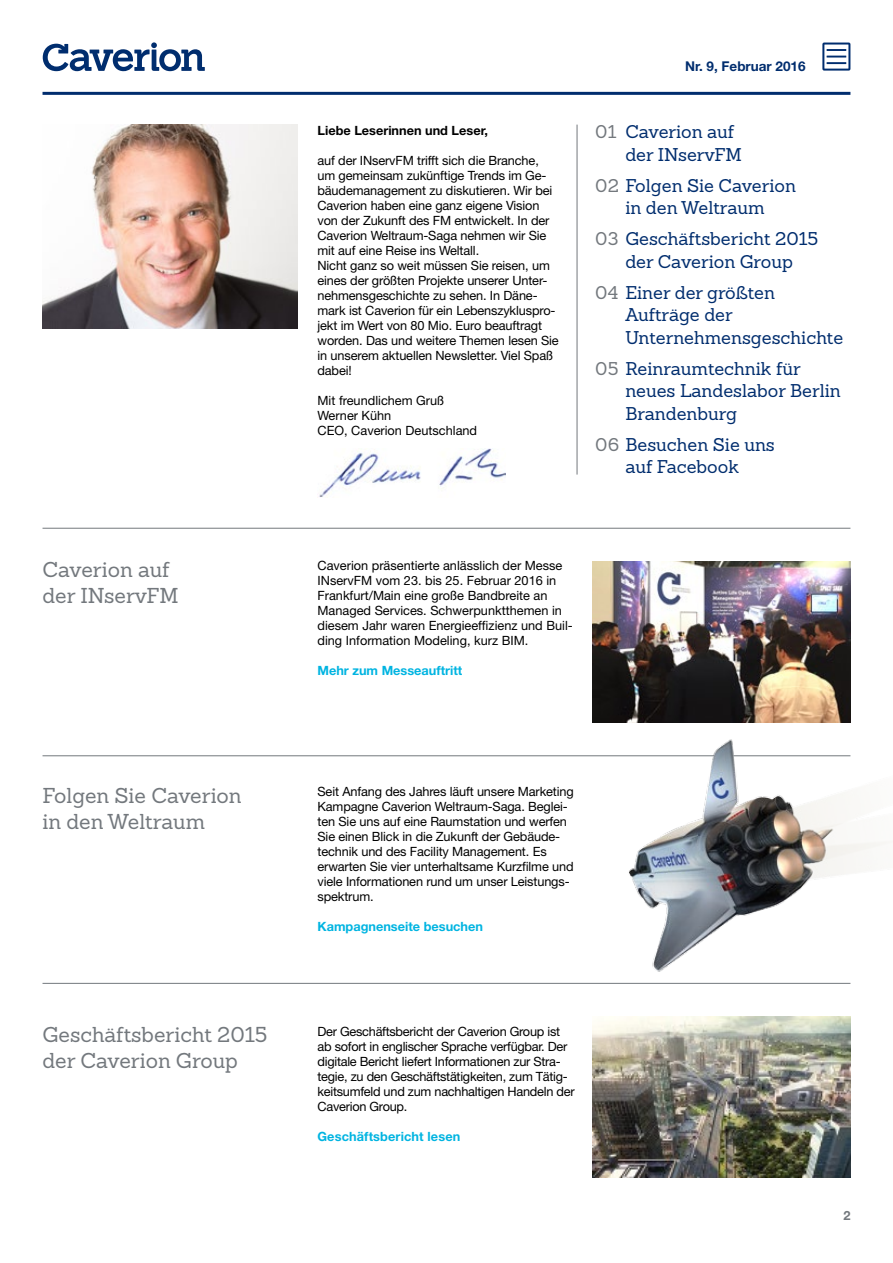
<style>
.page{position:relative;width:893px;height:1263px;background:#fff}
.page>*{position:absolute;margin:0;border:0;box-sizing:border-box;transform-origin:0 0}
.t1{font:21px/25.5px "Sanchez";color:#73787d}
.t2{font:18px/22.5px "Sanchez";color:#002d6e}
.t3{font:700 13.5px "Helvetica Neue LT Pro";color:#002d6e}
.t4{font:12.75px/15px "Helvetica Neue LT Pro";letter-spacing:-.01em;color:#000}
.t5{font:700 12.75px "Helvetica Neue LT Pro";color:#00b4e1}
.t6{font:700 12.75px "Helvetica Neue LT Pro";color:#000}
.t7{font:700 12.75px "Helvetica Neue LT Pro";color:#73787d}
.s1{color:#73787d}
</style>
<div class="page">
<hr style="left:577px;top:125px;width:1px;height:350px;background:#73787d">
<hr style="left:43px;top:755px;width:807px;height:1px;background:#73787d">
<img style="left:43px;top:125px;width:255px;height:203px">
<hr style="left:43px;top:528px;width:807px;height:1px;background:#73787d">
<img style="left:319px;top:449px;width:187px;height:48px">
<img style="left:592px;top:561px;width:258px;height:162px">
<img style="left:592px;top:1016px;width:258px;height:162px">
<hr style="left:43px;top:983px;width:807px;height:1px;background:#73787d">
<img style="left:604px;top:739px;width:286px;height:245px">
<hr style="left:43px;top:92px;width:807px;height:3px;background:#002d6e">
<svg style="left:43px;top:42px;width:162px;height:29px"></svg>
<svg style="left:822px;top:43px;width:28px;height:28px"></svg>
<h1 class="t1" style="left:43px;top:557px;width:137px">Caverion auf der INservFM</h1>
<p class="t6" style="left:317px;top:123px;width:172px">Liebe Leserinnen und Leser,</p>
<p class="t4" style="left:317px;top:153px;width:243px">auf der INservFM trifft sich die Branche, um gemeinsam zukünftige Trends im Ge&shy;bäudemanagement zu diskutieren. Wir bei Caverion haben eine ganz eigene Vision von der Zukunft des FM entwickelt. In der Caverion Weltraum-Saga nehmen wir Sie mit auf eine Reise ins Weltall.<br>Nicht ganz so weit müssen Sie reisen, um eines der größten Projekte unserer Unter&shy;nehmensgeschichte zu sehen. In Däne&shy;mark ist Caverion für ein Lebenszykluspro&shy;jekt im Wert von 80 Mio. Euro beauftragt worden. Das und weitere Themen lesen Sie in unserem aktuellen Newsletter. Viel Spaß dabei!</p>
<p class="t4" style="left:317px;top:393px;width:161px">Mit freundlichem Gruß<br>Werner Kühn<br>CEO, Caverion Deutschland</p>
<p class="t3" style="left:685px;top:57px;width:122px">Nr. 9, Februar 2016</p>
<h2 class="t2" style="left:625px;top:120px;width:118px;text-indent:-30px"><span class="s1">01</span> Caverion auf der INservFM</h2>
<h2 class="t2" style="left:595px;top:174px;width:202px;text-align:center"><span class="s1">02</span> Folgen Sie Caverion in den Weltraum</h2>
<h2 class="t2" style="left:595px;top:227px;width:224px;text-align:center"><span class="s1">03</span> Geschäftsbericht 2015 der Caverion Group</h2>
<h2 class="t2" style="left:625px;top:281px;width:219px;text-indent:-30px"><span class="s1">04</span> Einer der größten<br>Aufträge der<br>Unternehmensgeschichte</h2>
<h2 class="t2" style="left:625px;top:357px;width:217px;text-indent:-30px"><span class="s1">05</span> Reinraumtechnik für neues Landeslabor Berlin<br>Brandenburg</h2>
<h2 class="t2" style="left:595px;top:433px;width:181px;text-align:center"><span class="s1">06</span> Besuchen Sie uns auf Facebook</h2>
<p class="t4" style="left:317px;top:558px;width:257px">Caverion präsentierte anlässlich der Messe INservFM vom 23. bis 25. Februar 2016 in Frankfurt/Main eine große Bandbreite an Managed Services. Schwerpunktthemen in diesem Jahr waren Energieeffizienz und Buil&shy;ding Information Modeling, kurz BIM.</p>
<p class="t5" style="left:317px;top:663px;width:146px">Mehr zum Messeauftritt</p>
<h1 class="t1" style="left:43px;top:783px;width:201px">Folgen Sie Caverion in den Weltraum</h1>
<p class="t4" style="left:317px;top:783px;width:258px">Seit Anfang des Jahres läuft unsere Marketing Kampagne Caverion Weltraum-Saga. Beglei&shy;ten Sie uns auf eine Raumstation und werfen Sie einen Blick in die Zukunft der Gebäude&shy;technik und des Facility Management. Es erwarten Sie vier unterhaltsame Kurzfilme und viele Informationen rund um unser Leistungs&shy;spektrum.</p>
<p class="t5" style="left:317px;top:918px;width:167px">Kampagnenseite besuchen</p>
<h1 class="t1" style="left:43px;top:1022px;width:226px">Geschäftsbericht 2015 der Caverion Group</h1>
<p class="t4" style="left:317px;top:1023px;width:259px">Der Geschäftsbericht der Caverion Group ist ab sofort in englischer Sprache verfügbar. Der digitale Bericht liefert Informationen zur Stra&shy;tegie, zu den Geschäftstätigkeiten, zum Tätig&shy;keitsumfeld und zum nachhaltigen Handeln der Caverion Group.</p>
<p class="t5" style="left:317px;top:1128px;width:144px">Geschäftsbericht lesen</p>
<p class="t7" style="left:843px;top:1208px;width:9px">2</p>
</div>
